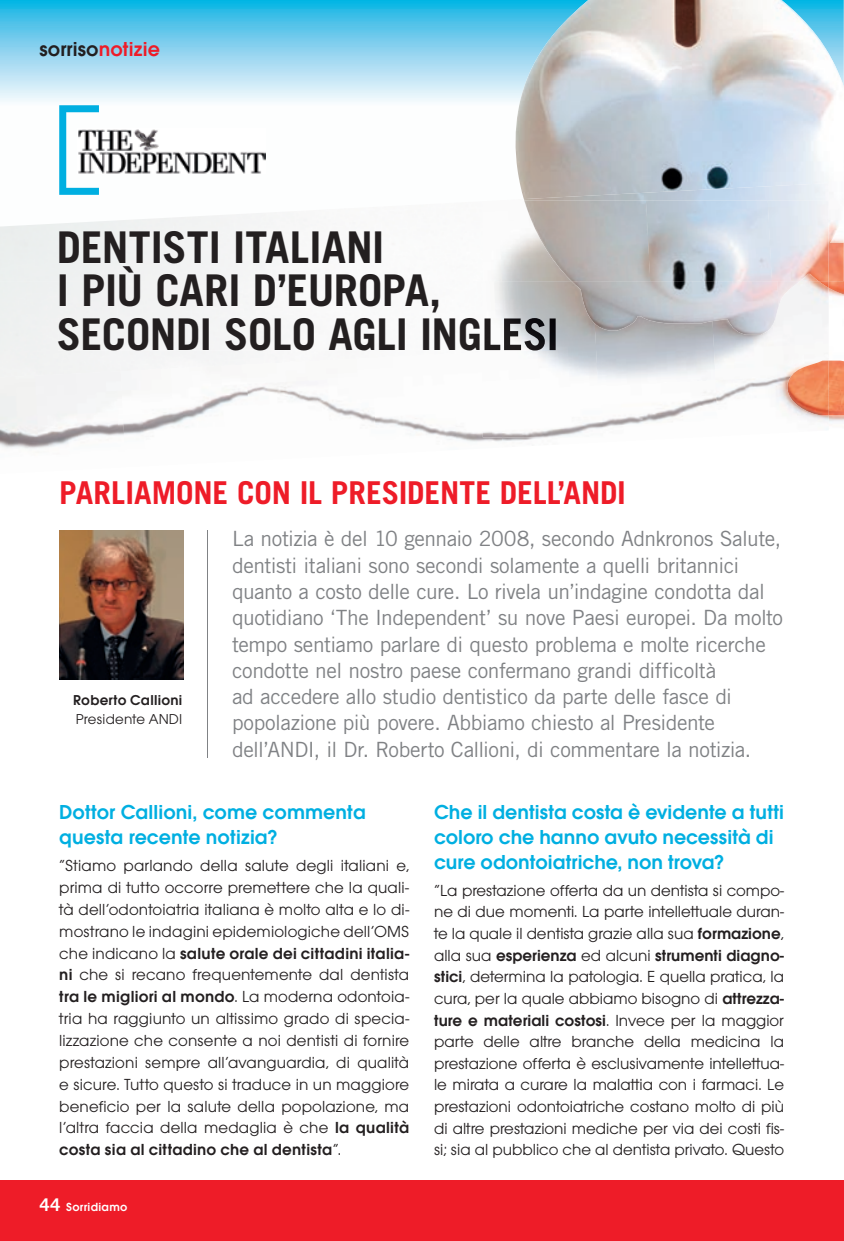
<style>
.page{position:relative;width:844px;height:1241px;background:#fff}
.page>*{position:absolute;margin:0;border:0;box-sizing:border-box;transform-origin:0 0}
.t1{font:700 43.75px/43.8px "Trade Gothic";letter-spacing:-.005em;color:#231f20}
.t2{font:700 31.5px "Trade Gothic";letter-spacing:-.005em;color:#ee1c28}
.t3{font:21px/26.2px "Trade Gothic";letter-spacing:-.02em;color:#808285}
.t4{font:600 21px/25.2px "Avant Garde ITC";color:#00afe1}
.t5{font:600 21px "Avant Garde ITC";letter-spacing:.005em;color:#231f20}
.t6{font:16.62px/21.9px "Avant Garde ITC";color:#231f20;text-align:justify}
.t7{font:600 14.88px "Avant Garde ITC";letter-spacing:.015em;color:#231f20}
.t8{font:14.88px "Avant Garde ITC";letter-spacing:.015em;color:#231f20}
.t9{font:600 12.25px "Avant Garde ITC";letter-spacing:.025em;color:#fff}
.s1{color:#ee1c28}
.s2{font-weight:600}
.s3{font-family:"Trade Gothic";font-weight:700;font-size:17.5px}
</style>
<div class="page">
<svg style="left:0;top:0;width:843px;height:196px"></svg>
<svg style="left:843px;top:0;width:1px;height:86px"></svg>
<div style="left:0;top:1180px;width:843px;height:60px;background:#ee1c28"></div>
<div style="left:242px;top:281px;width:33px;height:83px;background:#f6f6f6"></div>
<img style="left:0;top:371px;width:120px;height:78px">
<img style="left:120px;top:364px;width:126px;height:72px">
<img style="left:246px;top:358px;width:126px;height:65px">
<img style="left:372px;top:416px;width:130px;height:26px">
<img style="left:502px;top:437px;width:46px;height:4px">
<div style="left:58px;top:318px;width:217px;height:32px;background:#f3f3f4"></div>
<img style="left:828px;top:294px;width:15px;height:128px">
<img style="left:484px;top:281px;width:110px;height:95px">
<img style="left:482px;top:380px;width:233px;height:57px">
<img style="left:715px;top:376px;width:113px;height:54px">
<img style="left:484px;top:318px;width:71px;height:32px">
<img style="left:523px;top:0;width:65px;height:89px">
<img style="left:523px;top:183px;width:305px;height:18px">
<img style="left:828px;top:281px;width:15px;height:13px">
<img style="left:771px;top:201px;width:73px;height:80px">
<img style="left:571px;top:281px;width:207px;height:54px">
<img style="left:777px;top:281px;width:51px;height:25px">
<img style="left:524px;top:201px;width:121px;height:80px">
<img style="left:645px;top:201px;width:126px;height:80px">
<img style="left:787px;top:360px;width:56px;height:55px">
<img style="left:99px;top:128px;width:166px;height:45px">
<svg style="left:59px;top:105px;width:40px;height:90px"></svg>
<img style="left:59px;top:530px;width:124px;height:149px">
<hr style="left:207px;top:530px;width:1px;height:227px;background:#808285">
<p class="t5" style="left:39px;top:36px;width:122px">sorriso<span class="s1">notizie</span></p>
<h1 class="t1" style="left:57px;top:224px;width:503px">DENTISTI ITALIANI<br>I PIÙ CARI D’EUROPA,<br>SECONDI SOLO AGLI INGLESI</h1>
<h2 class="t2" style="left:59px;top:473px;width:568px">PARLIAMONE CON IL PRESIDENTE DELL’ANDI</h2>
<p class="t7" style="left:73px;top:691px;width:111px">Roberto Callioni</p>
<p class="t8" style="left:76px;top:710px;width:108px">Presidente ANDI</p>
<p class="t3" style="left:232px;top:525px;width:552px">La notizia è del 10 gennaio 2008, secondo Adnkronos Salute, dentisti italiani sono secondi solamente a quelli britannici quanto a costo delle cure. Lo rivela un’indagine condotta dal quotidiano ‘The Independent’ su nove Paesi europei. Da molto tempo sentiamo parlare di questo problema e molte ricerche condotte nel nostro paese confermano grandi difficoltà<br>ad accedere allo studio dentistico da parte delle fasce di popolazione più povere. Abbiamo chiesto al Presidente dell’ANDI, il Dr. Roberto Callioni, di commentare la notizia.</p>
<p class="t4" style="left:59px;top:799px;width:308px">Dottor Callioni, come commenta questa recente notizia?</p>
<p class="t6" style="left:59px;top:854px;width:351px">“Stiamo parlando della salute degli italiani e, prima di tutto occorre premettere che la quali&shy;tà dell’odontoiatria italiana è molto alta e lo di&shy;mostrano le indagini epidemiologiche dell’OMS che indicano la <span class="s2">salute orale dei cittadini italia&shy;ni</span> che si recano frequentemente dal dentista <span class="s2">tra le migliori al mondo</span>. La moderna odontoia&shy;tria ha raggiunto un altissimo grado di specia&shy;lizzazione che consente a noi dentisti di fornire prestazioni sempre all’avanguardia, di qualità e sicure. Tutto questo si traduce in un maggiore beneficio per la salute della popolazione, ma l’altra faccia della medaglia è che <span class="s2">la qualità costa sia al cittadino che al dentista</span>”.</p>
<p class="t9" style="left:40px;top:1199px;width:89px"><span class="s3">44</span> Sorridiamo</p>
<p class="t4" style="left:434px;top:799px;width:351px">Che il dentista costa è evidente a tutti coloro che hanno avuto necessità di cure odontoiatriche, non trova?</p>
<p class="t6" style="left:434px;top:879px;width:351px">“La prestazione offerta da un dentista si compo&shy;ne di due momenti. La parte intellettuale duran&shy;te la quale il dentista grazie alla sua <span class="s2">formazione</span>, alla sua <span class="s2">esperienza</span> ed alcuni <span class="s2">strumenti diagno&shy;stici</span>, determina la patologia. E quella pratica, la cura, per la quale abbiamo bisogno di <span class="s2">attrezza&shy;ture e materiali costosi</span>. Invece per la maggior parte delle altre branche della medicina la prestazione offerta è esclusivamente intellettua&shy;le mirata a curare la malattia con i farmaci. Le prestazioni odontoiatriche costano molto di più di altre prestazioni mediche per via dei costi fis&shy;si; sia al pubblico che al dentista privato. Questo</p>
</div>
